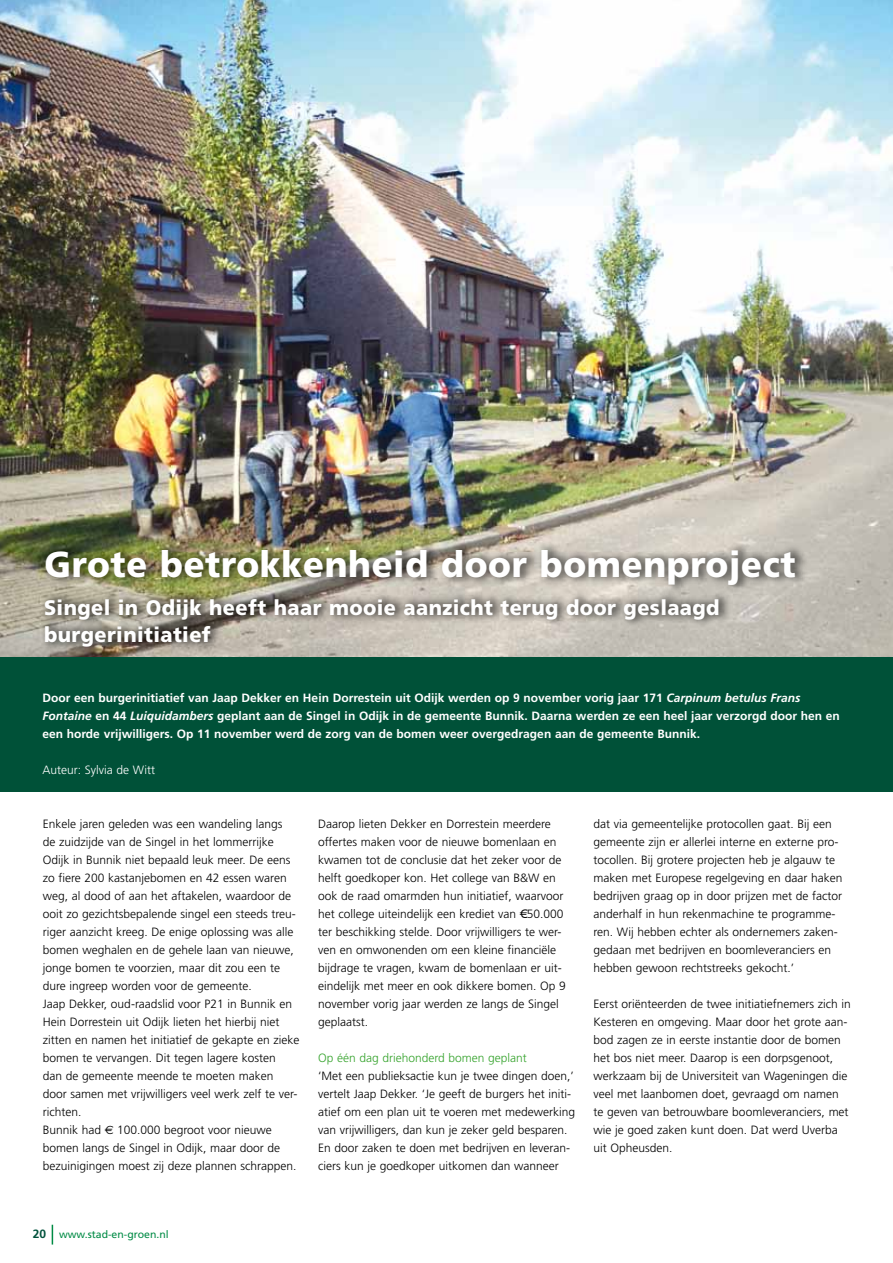
<style>
.page{position:relative;width:893px;height:1263px;background:#fff}
.page>*{position:absolute;margin:0;border:0;box-sizing:border-box;transform-origin:0 0}
.t1{font:900 36px "Frutiger";letter-spacing:.02em;color:#fff;scale:.95 1}
.t2{font:900 21px/27px "Frutiger";letter-spacing:.02em;color:#fff;scale:.95 1}
.t3{font:300 12px/18px "Frutiger";color:#000}
.t4{font:700 12px/18px "Frutiger";color:#fff}
.t5{font:300 12px "Frutiger";color:#35a32c}
.t6{font:300 12px "Frutiger";color:#fff}
.t7{font:10.5px "Frutiger";color:#008b45}
.s1{font-style:italic}
.s2{font-family:"Euro Sans";font-weight:400}
.s3{font-weight:700;font-size:12px;color:#00523c}
</style>
<div class="page">
<svg style="left:52px;top:1225px;width:1px;height:19px"></svg>
<img style="left:0;top:0;width:893px;height:657px">
<div style="left:0;top:657px;width:893px;height:135px;background:#005138"></div>
<div style="left:41px;top:541px;width:767px;height:53px;background:#000;opacity:.5"></div>
<div style="left:40px;top:590px;width:692px;height:66px;background:#000;opacity:.5"></div>
<hr style="left:892px;top:0;width:1px;height:171px;background:#fecc00">
<h1 class="t1" style="left:44px;top:542px;width:792px">Grote betrokkenheid door bomenproject</h1>
<h2 class="t2" style="left:44px;top:594px;width:713px">Singel in Odijk heeft haar mooie aanzicht terug door geslaagd burgerinitiatief</h2>
<p class="t4" style="left:43px;top:689px;width:799px">Door een burgerinitiatief van Jaap Dekker en Hein Dorrestein uit Odijk werden op 9 november vorig jaar 171 <span class="s1">Carpinum betulus Frans<br>Fontaine</span> en 44 <span class="s1">Luiquidambers</span> geplant aan de Singel in Odijk in de gemeente Bunnik. Daarna werden ze een heel jaar verzorgd door hen en een horde vrijwilligers. Op 11 november werd de zorg van de bomen weer overgedragen aan de gemeente Bunnik.</p>
<p class="t6" style="left:43px;top:763px;width:114px">Auteur: Sylvia de Witt</p>
<p class="t3" style="left:43px;top:815px;width:258px">Enkele jaren geleden was een wandeling langs<br>de zuidzijde van de Singel in het lommerrijke Odijk in Bunnik niet bepaald leuk meer. De eens zo fiere 200 kastanjebomen en 42 essen waren weg, al dood of aan het aftakelen, waardoor de ooit zo gezichtsbepalende singel een steeds treu&shy;riger aanzicht kreeg. De enige oplossing was alle bomen weghalen en de gehele laan van nieuwe, jonge bomen te voorzien, maar dit zou een te dure ingreep worden voor de gemeente.<br>Jaap Dekker, oud-raadslid voor P21 in Bunnik en Hein Dorrestein uit Odijk lieten het hierbij niet zitten en namen het initiatief de gekapte en zieke bomen te vervangen. Dit tegen lagere kosten<br>dan de gemeente meende te moeten maken door samen met vrijwilligers veel werk zelf te ver&shy;richten.<br>Bunnik had <span class="s2">€</span> 100.000 begroot voor nieuwe bomen langs de Singel in Odijk, maar door de bezuinigingen moest zij deze plannen schrappen.</p>
<p class="t3" style="left:318px;top:815px;width:249px">Daarop lieten Dekker en Dorrestein meerdere offertes maken voor de nieuwe bomenlaan en kwamen tot de conclusie dat het zeker voor de helft goedkoper kon. Het college van B&amp;W en ook de raad omarmden hun initiatief, waarvoor het college uiteindelijk een krediet van € 50.000 ter beschikking stelde. Door vrijwilligers te wer&shy;ven en omwonenden om een kleine financiële bijdrage te vragen, kwam de bomenlaan er uit&shy;eindelijk met meer en ook dikkere bomen. Op 9 november vorig jaar werden ze langs de Singel geplaatst.</p>
<p class="t5" style="left:318px;top:1051px;width:210px">Op één dag driehonderd bomen geplant</p>
<p class="t3" style="left:318px;top:1067px;width:259px">‘Met een publieksactie kun je twee dingen doen,’ vertelt Jaap Dekker. ‘Je geeft de burgers het initi&shy;atief om een plan uit te voeren met medewerking van vrijwilligers, dan kun je zeker geld besparen.<br>En door zaken te doen met bedrijven en leveran&shy;ciers kun je goedkoper uitkomen dan wanneer</p>
<p class="t3" style="left:593px;top:815px;width:250px">dat via gemeentelijke protocollen gaat. Bij een gemeente zijn er allerlei interne en externe pro&shy;tocollen. Bij grotere projecten heb je algauw te maken met Europese regelgeving en daar haken bedrijven graag op in door prijzen met de factor anderhalf in hun rekenmachine te programme&shy;ren. Wij hebben echter als ondernemers zaken&shy;gedaan met bedrijven en boomleveranciers en hebben gewoon rechtstreeks gekocht.’</p>
<p class="t3" style="left:593px;top:995px;width:259px">Eerst oriënteerden de twee initiatiefnemers zich in Kesteren en omgeving. Maar door het grote aan&shy;bod zagen ze in eerste instantie door de bomen het bos niet meer. Daarop is een dorpsgenoot, werkzaam bij de Universiteit van Wageningen die veel met laanbomen doet, gevraagd om namen te geven van betrouwbare boomleveranciers, met wie je goed zaken kunt doen. Dat werd Uverba uit Opheusden.</p>
<p class="t7" style="left:33px;top:1228px;width:137px"><span class="s3">20</span> www.stad-en-groen.nl</p>
</div>
